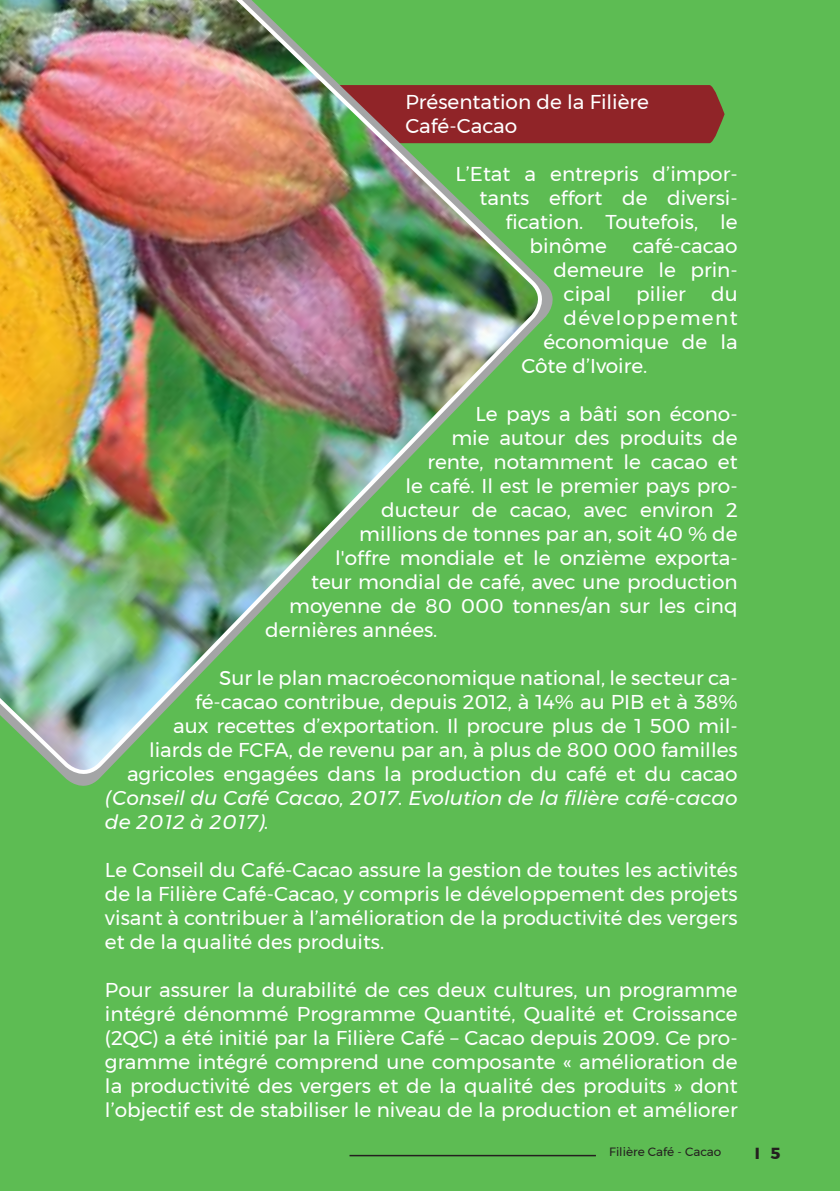
<style>
.page{position:relative;width:840px;height:1191px;background:#fff}
.page>*{position:absolute;margin:0;border:0;box-sizing:border-box;transform-origin:0 0}
.t1{font:20px/24px "Montserrat";color:#fff;text-align:justify}
.t2{font:italic 20px/24px "Montserrat";color:#fff}
.t3{font:20px "Montserrat";letter-spacing:.07em;color:#fff}
.t4{font:700 16px "Montserrat";color:#241f1f}
.t5{font:12px "Montserrat";color:#241f1f}
</style>
<div class="page">
<div style="left:0;top:0;width:839px;height:1191px;background:#5dbc53"></div>
<div style="left:561px;top:85px;width:163px;height:58px;background:#902428"></div>
<div style="left:0;top:0;width:561px;height:795px;background:#5dbc53"></div>
<img style="left:0;top:0;width:549px;height:781px">
<hr style="left:349px;top:1154px;width:246px;height:2px;background:#241f1f">
<p class="t1" style="left:405px;top:89px;width:245px">Présentation de la Filière<br>Café-Cacao</p>
<p class="t1" style="left:455px;top:161px;width:284px">L’Etat a entrepris d’impor-</p>
<p class="t1" style="left:479px;top:185px;width:260px">tants effort de diversi-</p>
<p class="t1" style="left:505px;top:209px;width:233px">fication. Toutefois, le</p>
<p class="t1" style="left:529px;top:233px;width:79px">binôme</p>
<p class="t1" style="left:632px;top:233px;width:107px">café-cacao</p>
<p class="t1" style="left:553px;top:257px;width:185px">demeure le prin-</p>
<p class="t1" style="left:563px;top:281px;width:49px">cipal</p>
<p class="t1" style="left:636px;top:281px;width:51px">pilier</p>
<p class="t1" style="left:710px;top:281px;width:28px">du</p>
<p class="t3" style="left:563px;top:302px;width:175px">développement</p>
<p class="t1" style="left:543px;top:329px;width:195px">économique de la</p>
<p class="t1" style="left:521px;top:353px;width:127px">Côte d’Ivoire.</p>
<p class="t1" style="left:475px;top:401px;width:264px">Le pays a bâti son écono-</p>
<p class="t1" style="left:451px;top:425px;width:288px">mie autour des produits de</p>
<p class="t1" style="left:427px;top:449px;width:312px">rente, notamment le cacao et</p>
<p class="t1" style="left:405px;top:473px;width:334px">le café. Il est le premier pays pro-</p>
<p class="t1" style="left:381px;top:497px;width:358px">ducteur de cacao, avec environ 2</p>
<p class="t1" style="left:359px;top:521px;width:379px">millions de tonnes par an, soit 40 % de</p>
<p class="t1" style="left:335px;top:545px;width:404px">l'offre mondiale et le onzième exporta-</p>
<p class="t1" style="left:311px;top:569px;width:428px">teur mondial de café, avec une production</p>
<p class="t1" style="left:289px;top:593px;width:450px">moyenne de 80 000 tonnes/an sur les cinq</p>
<p class="t1" style="left:265px;top:617px;width:174px">dernières années.</p>
<p class="t1" style="left:127px;top:665px;width:612px;text-align:right">Sur le plan macroéconomique national, le secteur ca-<br>fé-cacao contribue, depuis 2012, à 14% au PIB et à 38%<br>aux recettes d’exportation. Il procure plus de 1 500 mil&shy;liards de FCFA, de revenu par an, à plus de 800 000 familles agricoles engagées dans la production du café et du cacao</p>
<p class="t2" style="left:105px;top:785px;width:634px">(Conseil du Café Cacao, 2017. Evolution de la filière café-cacao de 2012 à 2017).</p>
<p class="t1" style="left:105px;top:857px;width:634px">Le Conseil du Café-Cacao assure la gestion de toutes les activités de la Filière Café-Cacao, y compris le développement des projets visant à contribuer à l’amélioration de la productivité des vergers et de la qualité des produits.</p>
<p class="t1" style="left:105px;top:977px;width:634px">Pour assurer la durabilité de ces deux cultures, un programme intégré dénommé Programme Quantité, Qualité et Croissance (2QC) a été initié par la Filière Café – Cacao depuis 2009. Ce pro&shy;gramme intégré comprend une composante « amélioration de la productivité des vergers et de la qualité des produits » dont l’objectif est de stabiliser le niveau de la production et améliorer</p>
<p class="t5" style="left:609px;top:1142px;width:113px">Filière Café - Cacao</p>
<p class="t4" style="left:754px;top:1140px;width:27px">I 5</p>
</div>
